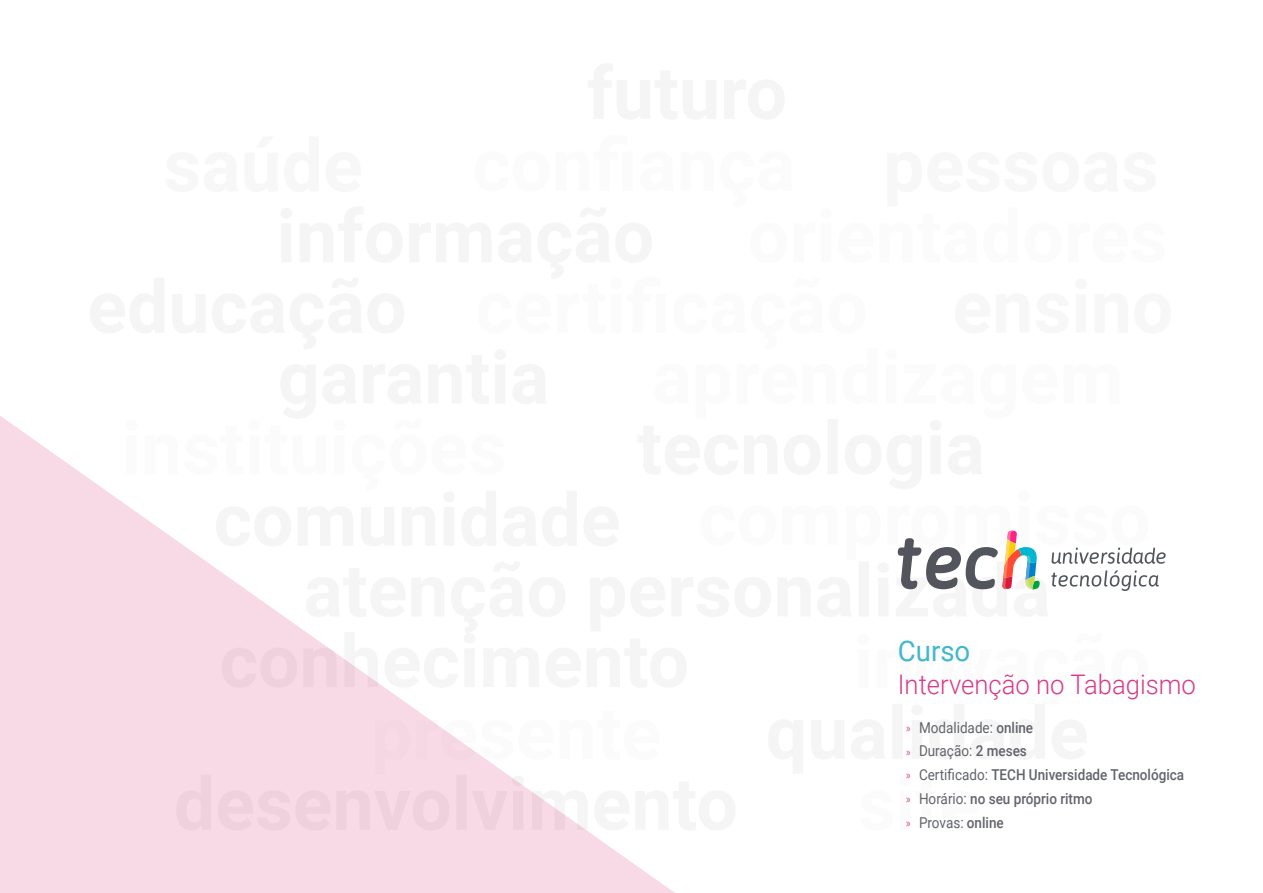
<style>
.page{position:relative;width:1263px;height:893px;background:#fff}
.page>*{position:absolute;margin:0;border:0;box-sizing:border-box;transform-origin:0 0}
.t1{font:28.5px "Roboto";color:#43b7cf}
.t2{font:300 27px "Roboto";color:#d83a8a;scale:.95 1}
.t3{font:500 15px/23.7px "Roboto";color:#61646a;scale:.9 1}
.s1{font-family:"Myriad Pro";font-weight:400;font-size:12px;color:#da447d}
.s2{font-weight:400}
</style>
<div class="page">
<svg style="left:0;top:416px;width:675px;height:477px;fill:#f7dae5"></svg>
<svg style="left:90px;top:416px;width:1076px;height:175px"></svg>
<h1 class="t1" style="left:898px;top:631px;width:74px">Curso</h1>
<h2 class="t2" style="left:898px;top:666px;width:315px">Intervenção no Tabagismo</h2>
<p class="t3" style="left:906px;top:715px;width:310px"><span class="s1">»</span> <span class="s2">Modalidade:</span> online<br><span class="s1">»</span> <span class="s2">Duração:</span> 2 meses<br><span class="s1">»</span> <span class="s2">Certificado:</span> TECH Universidade Tecnológica <span class="s1">»</span> <span class="s2">Horário:</span> no seu próprio ritmo<br><span class="s1">»</span> <span class="s2">Provas:</span> online</p>
</div>
